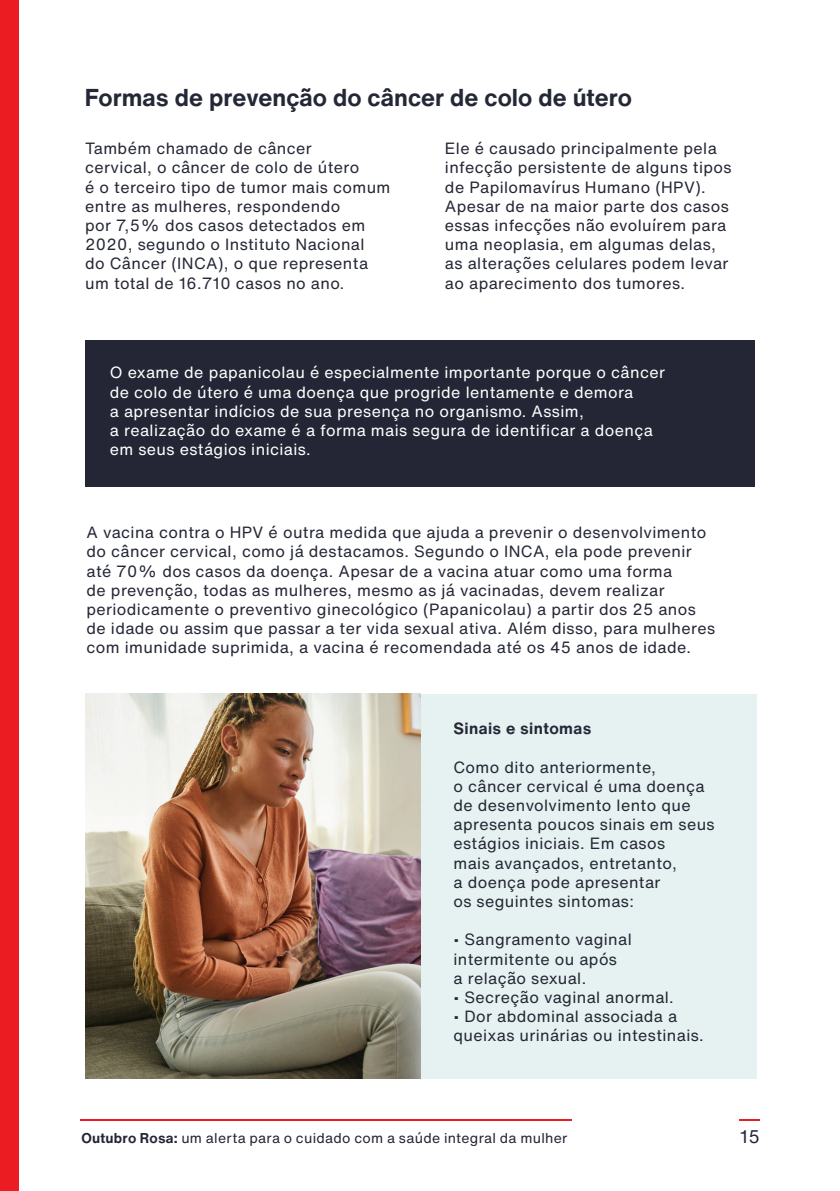
<style>
.page{position:relative;width:840px;height:1191px;background:#fff}
.page>*{position:absolute;margin:0;border:0;box-sizing:border-box;transform-origin:0 0}
.t1{font:700 24px "Helvetica Now Text";color:#242735}
.t2{font:18px "Helvetica Now Text";color:#242636}
.t3{font:16px/19.2px "Helvetica Now Text";letter-spacing:.025em;color:#242735}
.t4{font:16px/19.2px "Helvetica Now Text";letter-spacing:.025em;color:#fff}
.t5{font:700 16px "Helvetica Now Text";letter-spacing:.025em;color:#242735}
.t6{font:14px "Helvetica Now Text";letter-spacing:.02em;color:#242636}
.s1{font-weight:700}
</style>
<div class="page">
<div style="left:85px;top:340px;width:669px;height:147px;background:#242636"></div>
<div style="left:420px;top:693px;width:336px;height:385px;background:#e6f1f1"></div>
<img style="left:85px;top:693px;width:335px;height:385px">
<svg style="left:739px;top:1119px;width:19px;height:1px"></svg>
<hr style="left:80px;top:1119px;width:491px;height:1px;background:#eb1d23">
<div style="left:0;top:0;width:18px;height:1191px;background:#eb1d23"></div>
<h1 class="t1" style="left:85px;top:81px;width:548px">Formas de prevenção do câncer de colo de útero</h1>
<p class="t3" style="left:85px;top:139px;width:307px">Também chamado de câncer<br>cervical, o câncer de colo de útero<br>é o terceiro tipo de tumor mais comum entre as mulheres, respondendo<br>por 7,5% dos casos detectados em<br>2020, segundo o Instituto Nacional<br>do Câncer (INCA), o que representa um total de 16.710 casos no ano.</p>
<p class="t3" style="left:444px;top:139px;width:288px">Ele é causado principalmente pela infecção persistente de alguns tipos de Papilomavírus Humano (HPV).<br>Apesar de na maior parte dos casos essas infecções não evoluírem para uma neoplasia, em algumas delas, as alterações celulares podem levar ao aparecimento dos tumores.</p>
<p class="t4" style="left:110px;top:363px;width:556px">O exame de papanicolau é especialmente importante porque o câncer de colo de útero é uma doença que progride lentamente e demora<br>a apresentar indícios de sua presença no organismo. Assim,<br>a realização do exame é a forma mais segura de identificar a doença em seus estágios iniciais.</p>
<p class="t3" style="left:86px;top:523px;width:630px">A vacina contra o HPV é outra medida que ajuda a prevenir o desenvolvimento do câncer cervical, como já destacamos. Segundo o INCA, ela pode prevenir até 70% dos casos da doença. Apesar de a vacina atuar como uma forma<br>de prevenção, todas as mulheres, mesmo as já vacinadas, devem realizar periodicamente o preventivo ginecológico (Papanicolau) a partir dos 25 anos de idade ou assim que passar a ter vida sexual ativa. Além disso, para mulheres com imunidade suprimida, a vacina é recomendada até os 45 anos de idade.</p>
<p class="t5" style="left:453px;top:717px;width:139px">Sinais e sintomas</p>
<p class="t3" style="left:453px;top:757px;width:262px">Como dito anteriormente,<br>o câncer cervical é uma doença de desenvolvimento lento que apresenta poucos sinais em seus estágios iniciais. Em casos<br>mais avançados, entretanto,<br>a doença pode apresentar<br>os seguintes sintomas:</p>
<p class="t3" style="left:453px;top:930px;width:180px">• Sangramento vaginal intermitente ou após<br>a relação sexual.</p>
<p class="t3" style="left:453px;top:987px;width:222px">• Secreção vaginal anormal.</p>
<p class="t3" style="left:453px;top:1007px;width:252px">• Dor abdominal associada a queixas urinárias ou intestinais.</p>
<p class="t6" style="left:81px;top:1128px;width:487px"><span class="s1">Outubro Rosa:</span> um alerta para o cuidado com a saúde integral da mulher</p>
<p class="t2" style="left:739px;top:1124px;width:21px">15</p>
</div>
